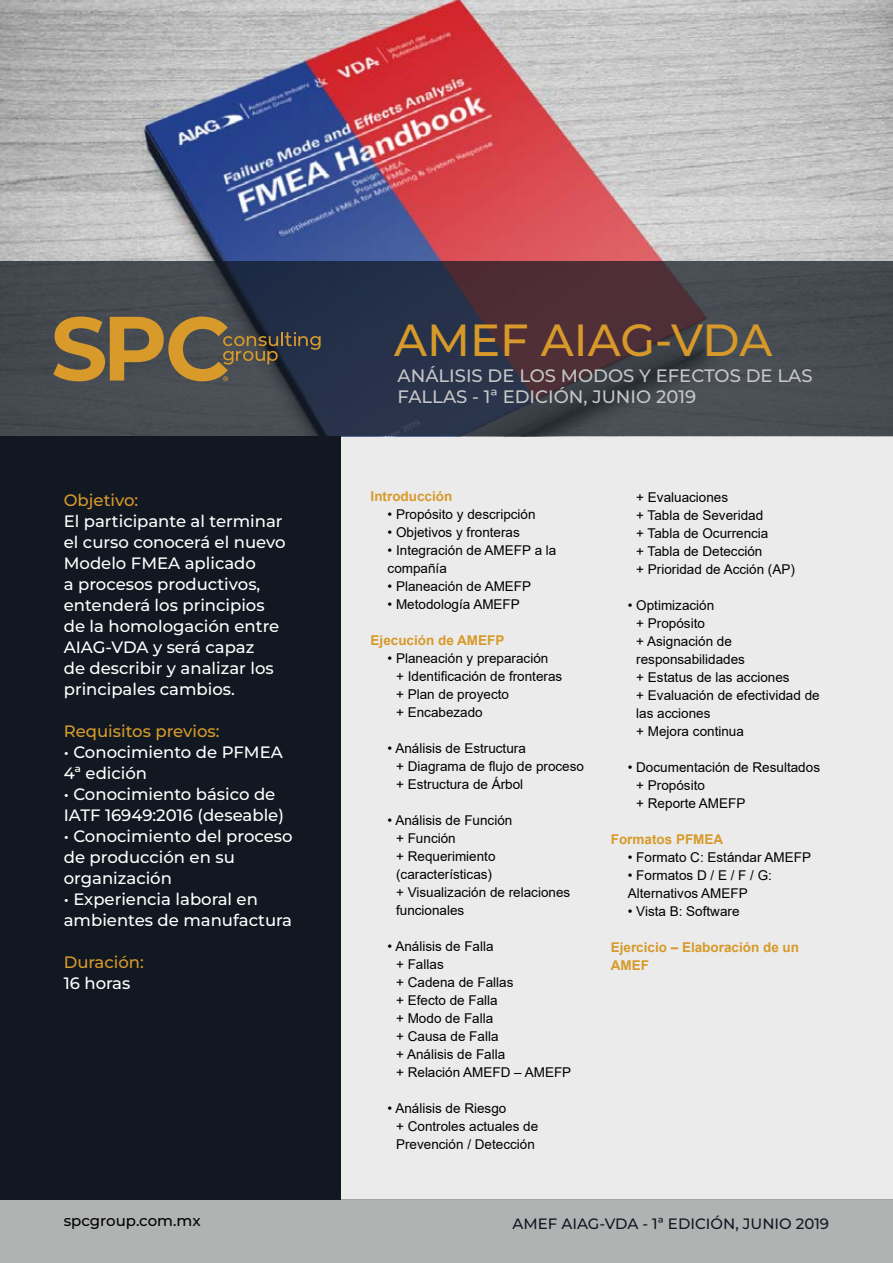
<style>
.page{position:relative;width:893px;height:1263px;background:#fff}
.page>*{position:absolute;margin:0;border:0;box-sizing:border-box;transform-origin:0 0}
.t1{font:500 45px "Montserrat";color:#d79a2a}
.t2{font:500 18px/21.6px "Montserrat";color:#c6c6c6}
.t3{font:500 16.5px/21px "Montserrat";color:#fff}
.t4{font:500 16.5px "Montserrat";color:#d79a2b}
.t5{font:500 15px "Montserrat";color:#111821}
.t6{font:500 15px "Montserrat";color:#000}
.t7{font:13.5px/18px "Arial";color:#000}
.t8{font:700 13.5px/18px "Arial";color:#d79a2a}
</style>
<div class="page">
<div style="left:0;top:1199px;width:893px;height:64px;background:#b1b3b3"></div>
<img style="left:0;top:0;width:892px;height:261px">
<div style="left:340px;top:436px;width:553px;height:763px;background:#ebebeb"></div>
<div style="left:0;top:436px;width:340px;height:763px;background:#111821"></div>
<svg style="left:0;top:261px;width:893px;height:175px;background:#3e3e49"></svg>
<svg style="left:53px;top:317px;width:268px;height:64px;background:#726040"></svg>
<hr style="left:892px;top:436px;width:1px;height:763px;background:#111821">
<p class="t4" style="left:64px;top:494px;width:76px">Objetivo:</p>
<p class="t3" style="left:64px;top:512px;width:223px">El participante al terminar el curso conocerá el nuevo<br>Modelo FMEA aplicado<br>a procesos productivos, entenderá los principios de la homologación entre<br>AIAG-VDA y será capaz<br>de describir y analizar los principales cambios.</p>
<p class="t4" style="left:64px;top:725px;width:157px">Requisitos previos:</p>
<p class="t3" style="left:64px;top:743px;width:221px">• Conocimiento de PFMEA<br>4ª edición</p>
<p class="t3" style="left:64px;top:785px;width:222px">• Conocimiento básico de<br>IATF 16949:2016 (deseable)</p>
<p class="t3" style="left:64px;top:827px;width:230px">• Conocimiento del proceso de producción en su organización</p>
<p class="t3" style="left:64px;top:890px;width:230px">• Experiencia laboral en ambientes de manufactura</p>
<p class="t4" style="left:64px;top:956px;width:82px">Duración:</p>
<p class="t3" style="left:64px;top:974px;width:68px">16 horas</p>
<h1 class="t1" style="left:394px;top:322px;width:380px">AMEF AIAG-VDA</h1>
<h1 class="t1" style="left:394px;top:324px;width:306px">ISO 9001:2015</h1>
<h2 class="t2" style="left:398px;top:366px;width:373px">SENSIB LIZACIÓN DE REQUERIMIENTOS</h2>
<h2 class="t2" style="left:398px;top:366px;width:416px">ANÁLISIS DE LOS MODOS Y EFECTOS DE LAS<br>FALLAS - 1ª EDICIÓN, JUNIO 2019</h2>
<p class="t8" style="left:371px;top:488px;width:83px">Introducción</p>
<p class="t7" style="left:388px;top:506px;width:150px">• Propósito y descripción</p>
<p class="t7" style="left:388px;top:524px;width:134px">• Objetivos y fronteras</p>
<p class="t7" style="left:388px;top:542px;width:170px">• Integración de AMEFP a la compañía</p>
<p class="t7" style="left:388px;top:578px;width:145px">• Planeación de AMEFP</p>
<p class="t7" style="left:388px;top:596px;width:134px">• Metodología AMEFP</p>
<p class="t8" style="left:371px;top:632px;width:135px">Ejecución de AMEFP</p>
<p class="t7" style="left:396px;top:650px;width:168px;text-indent:-9px">• Planeación y preparación<br>+ Identificación de fronteras + Plan de proyecto<br>+ Encabezado</p>
<p class="t7" style="left:396px;top:740px;width:189px;text-indent:-9px">• Análisis de Estructura<br>+ Diagrama de flujo de proceso + Estructura de Árbol</p>
<p class="t7" style="left:396px;top:812px;width:176px;text-indent:-9px">• Análisis de Función<br>+ Función<br>+ Requerimiento (características)<br>+ Visualización de relaciones funcionales</p>
<p class="t7" style="left:396px;top:938px;width:177px;text-indent:-9px">• Análisis de Falla<br>+ Fallas<br>+ Cadena de Fallas<br>+ Efecto de Falla<br>+ Modo de Falla<br>+ Causa de Falla<br>+ Análisis de Falla<br>+ Relación AMEFD – AMEFP</p>
<p class="t7" style="left:396px;top:1100px;width:144px;text-indent:-9px">• Análisis de Riesgo<br>+ Controles actuales de<br>Prevención / Detección</p>
<p class="t7" style="left:636px;top:489px;width:160px">+ Evaluaciones<br>+ Tabla de Severidad<br>+ Tabla de Ocurrencia<br>+ Tabla de Detección<br>+ Prioridad de Acción (AP)</p>
<p class="t7" style="left:636px;top:597px;width:185px;text-indent:-9px">• Optimización<br>+ Propósito<br>+ Asignación de responsabilidades<br>+ Estatus de las acciones<br>+ Evaluación de efectividad de las acciones<br>+ Mejora continua</p>
<p class="t7" style="left:636px;top:759px;width:185px;text-indent:-9px">• Documentación de Resultados + Propósito<br>+ Reporte AMEFP</p>
<p class="t8" style="left:611px;top:831px;width:114px">Formatos PFMEA</p>
<p class="t7" style="left:628px;top:849px;width:185px">• Formato C: Estándar AMEFP</p>
<p class="t7" style="left:628px;top:867px;width:146px">• Formatos D / E / F / G:<br>Alternativos AMEFP</p>
<p class="t7" style="left:628px;top:903px;width:113px">• Vista B: Software</p>
<p class="t8" style="left:611px;top:939px;width:190px">Ejercicio – Elaboración de un<br>AMEF</p>
<p class="t6" style="left:64px;top:1216px;width:138px">spcgroup.com.mx</p>
<p class="t5" style="left:512px;top:1217px;width:318px">AMEF AIAG-VDA - 1ª EDICIÓN, JUNIO 2019</p>
</div>
